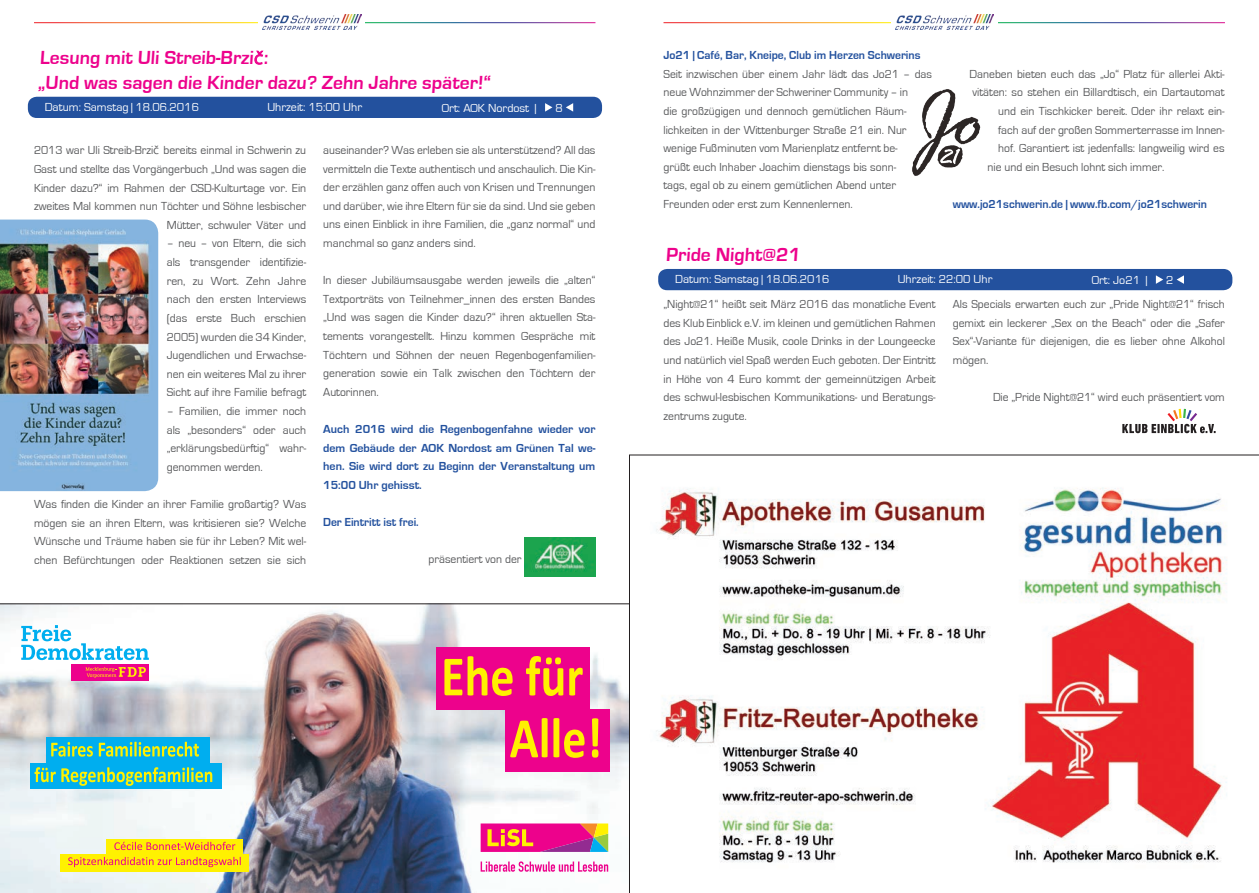
<style>
.page{position:relative;width:1259px;height:893px;background:#fff}
.page>*{position:absolute;margin:0;border:0;box-sizing:border-box;transform-origin:0 0}
.t1{font:700 19.5px/24.6px "Eurostile";color:#ed028c}
.t2{font:12px/18.6px "Eurostile";color:#57585a;text-align:justify}
.t3{font:700 12px/18.6px "Eurostile";color:#23519e;text-align:justify}
.t4{font:12px "Eurostile";color:#fff}
.s1{font-family:"Andale Mono";font-weight:400;font-size:18px}
.s2{font-family:"Andale Mono"}
</style>
<div class="page">
<img style="left:263px;top:14px;width:98px;height:15px">
<img style="left:895px;top:14px;width:98px;height:15px">
<div style="left:28px;top:97px;width:574px;height:21px;background:#23519e;border-radius:9px"></div>
<img style="left:0;top:604px;width:629px;height:289px">
<svg style="left:629px;top:455px;width:630px;height:438px"></svg>
<img style="left:524px;top:537px;width:71px;height:39px">
<svg style="left:545px;top:103px;width:7px;height:9px"></svg>
<svg style="left:566px;top:103px;width:7px;height:9px"></svg>
<svg style="left:254px;top:50px;width:10px;height:15px"></svg>
<img style="left:0;top:220px;width:158px;height:271px">
<svg style="left:1122px;top:409px;width:93px;height:24px"></svg>
<div style="left:658px;top:269px;width:574px;height:21px;background:#23519e;border-radius:9px"></div>
<img style="left:912px;top:89px;width:69px;height:87px">
<svg style="left:1156px;top:275px;width:7px;height:9px"></svg>
<svg style="left:1176px;top:275px;width:8px;height:9px"></svg>
<h1 class="t1" style="left:38px;top:46px;width:455px">Lesung mit Uli Streib-Brzi<span class="s1">č</span>:<br>„Und was sagen die Kinder dazu? Zehn Jahre später!“</h1>
<p class="t4" style="left:45px;top:101px;width:156px">Datum: Samstag | 18.06.2016</p>
<p class="t4" style="left:267px;top:101px;width:96px">Uhrzeit: 15:00 Uhr</p>
<p class="t4" style="left:442px;top:101px;width:96px">Ort: AOK Nordost |</p>
<p class="t4" style="left:555px;top:101px;width:9px">8</p>
<p class="t2" style="left:34px;top:141px;width:274px;text-align:right">2013 war Uli Streib-Brzi<span class="s2">č</span> bereits einmal in Schwerin zu Gast und stellte das Vorgängerbuch „Und was sagen die Kinder dazu?“ im Rahmen der CSD-Kulturtage vor. Ein zweites Mal kommen nun Töchter und Söhne lesbischer Mütter, schwuler Väter und</p>
<p class="t2" style="left:167px;top:234px;width:141px">– neu – von Eltern, die sich als transgender identifizie&shy;ren, zu Wort. Zehn Jahre nach den ersten Interviews (das erste Buch erschien 2005) wurden die 34 Kinder, Jugendlichen und Erwachse&shy;nen ein weiteres Mal zu ihrer Sicht auf ihre Familie befragt</p>
<p class="t2" style="left:167px;top:402px;width:141px">– Familien, die immer noch als „besonders“ oder auch „erklärungsbedürftig“ wahr&shy;genommen werden.</p>
<p class="t2" style="left:34px;top:495px;width:274px">Was finden die Kinder an ihrer Familie großartig? Was mögen sie an ihren Eltern, was kritisieren sie? Welche Wünsche und Träume haben sie für ihr Leben? Mit wel&shy;chen Befürchtungen oder Reaktionen setzen sie sich</p>
<p class="t2" style="left:323px;top:141px;width:274px">auseinander? Was erleben sie als unterstützend? All das vermitteln die Texte authentisch und anschaulich. Die Kin&shy;der erzählen ganz offen auch von Krisen und Trennungen und darüber, wie ihre Eltern für sie da sind. Und sie geben uns einen Einblick in ihre Familien, die „ganz normal“ und manchmal so ganz anders sind.</p>
<p class="t2" style="left:323px;top:271px;width:274px">In dieser Jubiläumsausgabe werden jeweils die „alten“ Textporträts von Teilnehmer_innen des ersten Bandes „Und was sagen die Kinder dazu?“ ihren aktuellen Sta&shy;tements vorangestellt. Hinzu kommen Gespräche mit Töchtern und Söhnen der neuen Regenbogenfamilien&shy;generation sowie ein Talk zwischen den Töchtern der Autorinnen.</p>
<p class="t3" style="left:323px;top:420px;width:274px">Auch 2016 wird die Regenbogenfahne wieder vor dem Gebäude der AOK Nordost am Grünen Tal we&shy;hen. Sie wird dort zu Beginn der Veranstaltung um 15:00 Uhr gehisst.</p>
<p class="t3" style="left:323px;top:513px;width:97px">Der Eintritt ist frei.</p>
<p class="t2" style="left:428px;top:550px;width:94px">präsentiert von der</p>
<p class="t3" style="left:663px;top:46px;width:258px">Jo21 | Café, Bar, Kneipe, Club im Herzen Schwerins</p>
<p class="t2" style="left:663px;top:65px;width:270px;text-align:left">Seit inzwischen über einem Jahr lädt das Jo21 – das neue Wohnzimmer der Schweriner Community – in<br>die großzügigen und dennoch gemütlichen Räum&shy;lichkeiten in der Wittenburger Straße 21 ein. Nur wenige Fußminuten vom Marienplatz entfernt be-<br>grüßt euch Inhaber Joachim dienstags bis sonn-<br>tags, egal ob zu einem gemütlichen Abend unter Freunden oder erst zum Kennenlernen.</p>
<p class="t2" style="left:969px;top:65px;width:256px">Daneben bieten euch das „Jo“ Platz für allerlei Akti-</p>
<p class="t2" style="left:972px;top:83px;width:254px">vitäten: so stehen ein Billardtisch, ein Dartautomat</p>
<p class="t2" style="left:998px;top:102px;width:228px">und ein Tischkicker bereit. Oder ihr relaxt ein-</p>
<p class="t2" style="left:998px;top:121px;width:228px">fach auf der großen Sommerterrasse im Innen-</p>
<p class="t2" style="left:998px;top:139px;width:228px">hof. Garantiert ist jedenfalls: langweilig wird es</p>
<p class="t2" style="left:987px;top:158px;width:178px">nie und ein Besuch lohnt sich immer.</p>
<p class="t3" style="left:952px;top:195px;width:256px">www.jo21schwerin.de | www.fb.com/jo21schwerin</p>
<h1 class="t1" style="left:666px;top:242px;width:137px">Pride Night@21</h1>
<p class="t4" style="left:675px;top:273px;width:156px">Datum: Samstag | 18.06.2016</p>
<p class="t4" style="left:897px;top:273px;width:96px">Uhrzeit: 22:00 Uhr</p>
<p class="t4" style="left:1091px;top:273px;width:57px">Ort: Jo21 |</p>
<p class="t4" style="left:1166px;top:273px;width:9px">2</p>
<p class="t2" style="left:663px;top:295px;width:274px">„Night@21“ heißt seit März 2016 das monatliche Event des Klub Einblick e.V. im kleinen und gemütlichen Rahmen des Jo21. Heiße Musik, coole Drinks in der Loungeecke und natürlich viel Spaß werden Euch geboten. Der Eintritt in Höhe von 4 Euro kommt der gemeinnützigen Arbeit des schwul-lesbischen Kommunikations- und Beratungs&shy;zentrums zugute.</p>
<p class="t2" style="left:952px;top:295px;width:274px">Als Specials erwarten euch zur „Pride Night@21“ frisch gemixt ein leckerer „Sex on the Beach“ oder die „Safer Sex“-Variante für diejenigen, die es lieber ohne Alkohol mögen.</p>
<p class="t2" style="left:993px;top:388px;width:233px">Die „Pride Night@21“ wird euch präsentiert vom</p>
</div>
